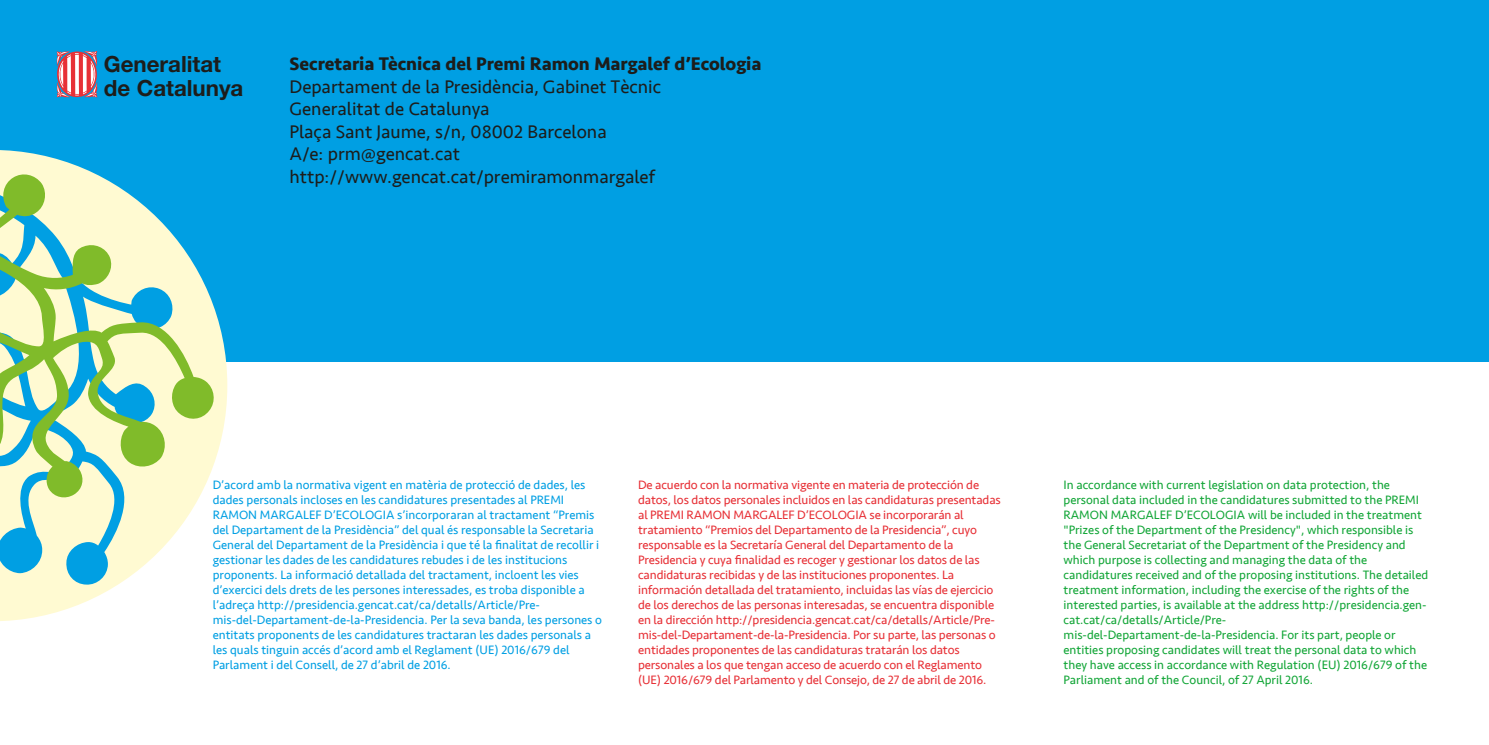
<style>
.page{position:relative;width:1489px;height:745px;background:#fff}
.page>*{position:absolute;margin:0;border:0;box-sizing:border-box;transform-origin:0 0}
.t1{font:700 22.25px/23.5px "Helvetica Neue LT Std";color:#1d1d1b}
.t2{font:18.75px/22.5px "Seravek";color:#1d1d1b}
.t3{font:700 18.75px "Seravek";color:#1d1d1b}
.t4{font:12.5px/15px "Seravek";letter-spacing:-.01em;color:#e73137}
.t5{font:12.5px/15px "Seravek";color:#009fe3}
.t6{font:12.5px/15px "Seravek";color:#13a638}
</style>
<div class="page">
<div style="left:0;top:0;width:1488px;height:361px;background:#009fe3"></div>
<svg style="left:56px;top:51px;width:42px;height:47px;background:#cc818f"></svg>
<svg style="left:0;top:150px;width:227px;height:471px"></svg>
<svg style="left:0;top:163px;width:175px;height:422px;fill:#fffad2"></svg>
<svg style="left:0;top:171px;width:216px;height:357px;fill:#fffad2"></svg>
<h1 class="t1" style="left:104px;top:52px;width:141px">Generalitat de Catalunya</h1>
<h2 class="t3" style="left:289px;top:49px;width:473px">Secretaria Tècnica del Premi Ramon Margalef d’Ecologia</h2>
<h2 class="t2" style="left:289px;top:75px;width:373px">Departament de la Presidència, Gabinet Tècnic Generalitat de Catalunya<br>Plaça Sant Jaume, s/n, 08002 Barcelona<br>A/e: prm@gencat.cat http://www.gencat.cat/premiramonmargalef</h2>
<p class="t5" style="left:213px;top:476px;width:391px">D’acord amb la normativa vigent en matèria de protecció de dades, les dades personals incloses en les candidatures presentades al PREMI RAMON MARGALEF D’ECOLOGIA s’incorporaran al tractament “Premis del Departament de la Presidència” del qual és responsable la Secretaria General del Departament de la Presidència i que té la finalitat de recollir i gestionar les dades de les candidatures rebudes i de les institucions proponents. La informació detallada del tractament, incloent les vies d’exercici dels drets de les persones interessades, es troba disponible a l’adreça http://presidencia.gencat.cat/ca/detalls/Article/Pre&shy;mis-del-Departament-de-la-Presidencia. Per la seva banda, les persones o entitats proponents de les candidatures tractaran les dades personals a les quals tinguin accés d’acord amb el Reglament (UE) 2016/679 del Parlament i del Consell, de 27 d’abril de 2016.</p>
<p class="t4" style="left:638px;top:476px;width:364px">De acuerdo con la normativa vigente en materia de protección de datos, los datos personales incluidos en las candidaturas presentadas al PREMI RAMON MARGALEF D’ECOLOGIA se incorporarán al tratamiento “Premios del Departamento de la Presidencia”, cuyo responsable es la Secretaría General del Departamento de la Presidencia y cuya finalidad es recoger y gestionar los datos de las candidaturas recibidas y de las instituciones proponentes. La información detallada del tratamiento, incluidas las vías de ejercicio de los derechos de las personas interesadas, se encuentra disponible en la dirección http://presidencia.gencat.cat/ca/detalls/Article/Pre&shy;mis-del-Departament-de-la-Presidencia. Por su parte, las personas o entidades proponentes de las candidaturas tratarán los datos personales a los que tengan acceso de acuerdo con el Reglamento (UE) 2016/679 del Parlamento y del Consejo, de 27 de abril de 2016.</p>
<p class="t6" style="left:1063px;top:476px;width:366px">In accordance with current legislation on data protection, the personal data included in the candidatures submitted to the PREMI RAMON MARGALEF D’ECOLOGIA will be included in the treatment "Prizes of the Department of the Presidency", which responsible is the General Secretariat of the Department of the Presidency and which purpose is collecting and managing the data of the candidatures received and of the proposing institutions. The detailed treatment information, including the exercise of the rights of the interested parties, is available at the address http://presidencia.gen&shy;cat.cat/ca/detalls/Article/Pre&shy;mis-del-Departament-de-la-Presidencia. For its part, people or entities proposing candidates will treat the personal data to which they have access in accordance with Regulation (EU) 2016/679 of the Parliament and of the Council, of 27 April 2016.</p>
</div>
